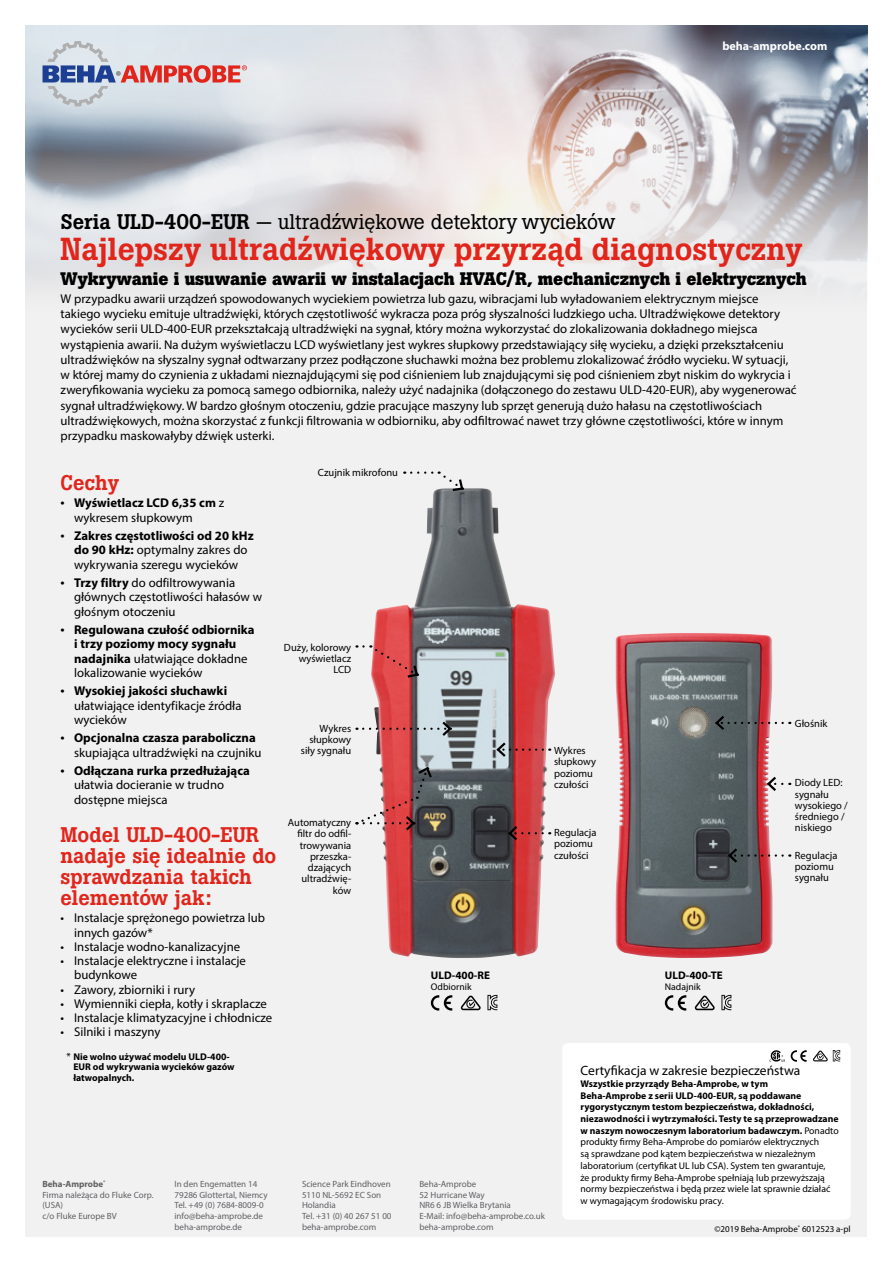
<style>
.page{position:relative;width:893px;height:1263px;background:#fff}
.page>*{position:absolute;margin:0;border:0;box-sizing:border-box;transform-origin:0 0}
.t1{font:500 31.5px "Boton Pro";color:#e1251b}
.t2{font:500 21px/21px "Boton Pro";color:#e1251b}
.t3{font:21px "Boton Pro";color:#000}
.t4{font:700 18px "Boton Pro";color:#000}
.t5{font:13.5px "Myriad Pro";color:#000}
.t6{font:12.75px/14.2px "Myriad Pro";color:#000}
.t7{font:700 12.75px/14.2px "Myriad Pro";color:#000}
.t8{font:700 12px "Myriad Pro";color:#fff}
.t9{font:700 11.1px "Myriad Pro";color:#000}
.t10{font:10.5px/11.2px "Myriad Pro";color:#000}
.t11{font:9.75px/11.7px "Myriad Pro";color:#000}
.t12{font:700 9.75px/10.5px "Myriad Pro";color:#000}
.t13{font:9px/10.8px "Myriad Pro";color:#5f6062}
.t14{font:9px "Myriad Pro";color:#000}
.s1{font-weight:500}
.s2{font-weight:400;font-size:15px}
.s3{font-weight:400}
.s4{font-size:15px}
.s5{font-weight:700}
.s6{font-weight:400;font-size:10.5px}
</style>
<div class="page">
<div style="left:26px;top:26px;width:841px;height:1211px;background:#f1f1f2"></div>
<img style="left:26px;top:26px;width:841px;height:257px">
<svg style="left:43px;top:41px;width:204px;height:66px"></svg>
<img style="left:372px;top:488px;width:183px;height:470px">
<img style="left:615px;top:633px;width:157px;height:325px">
<svg style="left:411px;top:471px;width:54px;height:22px"></svg>
<svg style="left:363px;top:719px;width:90px;height:19px"></svg>
<svg style="left:363px;top:645px;width:57px;height:34px"></svg>
<svg style="left:765px;top:774px;width:17px;height:19px"></svg>
<svg style="left:713px;top:713px;width:70px;height:19px"></svg>
<svg style="left:726px;top:846px;width:57px;height:19px"></svg>
<svg style="left:506px;top:824px;width:37px;height:19px"></svg>
<svg style="left:495px;top:740px;width:48px;height:19px"></svg>
<div style="left:562px;top:1043px;width:288px;height:177px;background:#fff;border-radius:6px"></div>
<svg style="left:791px;top:1050px;width:16px;height:12px"></svg>
<svg style="left:769px;top:1050px;width:16px;height:12px"></svg>
<svg style="left:813px;top:1050px;width:27px;height:11px"></svg>
<svg style="left:665px;top:995px;width:21px;height:15px"></svg>
<svg style="left:695px;top:995px;width:20px;height:15px"></svg>
<svg style="left:721px;top:995px;width:10px;height:15px"></svg>
<svg style="left:431px;top:995px;width:21px;height:15px"></svg>
<svg style="left:461px;top:995px;width:20px;height:15px"></svg>
<svg style="left:487px;top:995px;width:10px;height:15px"></svg>
<svg style="left:356px;top:765px;width:78px;height:68px"></svg>
<p class="t8" style="left:722px;top:38px;width:106px">beha-amprobe.com</p>
<h2 class="t3" style="left:61px;top:208px;width:556px"><span class="s1">Seria ULD-400-EUR</span> — ultradźwiękowe detektory wycieków</h2>
<h1 class="t1" style="left:61px;top:229px;width:743px">Najlepszy ultradźwiękowy przyrząd diagnostyczny</h1>
<h3 class="t4" style="left:61px;top:267px;width:748px">Wykrywanie i usuwanie awarii w instalacjach HVAC/R, mechanicznych i elektrycznych</h3>
<p class="t6" style="left:61px;top:291px;width:738px;line-height:15.3px">W przypadku awarii urządzeń spowodowanych wyciekiem powietrza lub gazu, wibracjami lub wyładowaniem elektrycznym miejsce takiego wycieku emituje ultradźwięki, których częstotliwość wykracza poza próg słyszalności ludzkiego ucha. Ultradźwiękowe detektory wycieków serii ULD-400-EUR przekształcają ultradźwięki na sygnał, który można wykorzystać do zlokalizowania dokładnego miejsca wystąpienia awarii. Na dużym wyświetlaczu LCD wyświetlany jest wykres słupkowy przedstawiający siłę wycieku, a dzięki przekształceniu ultradźwięków na słyszalny sygnał odtwarzany przez podłączone słuchawki można bez problemu zlokalizować źródło wycieku. W sytuacji, w której mamy do czynienia z układami nieznajdującymi się pod ciśnieniem lub znajdującymi się pod ciśnieniem zbyt niskim do wykrycia i zweryfikowania wycieku za pomocą samego odbiornika, należy użyć nadajnika (dołączonego do zestawu ULD-420-EUR), aby wygenerować sygnał ultradźwiękowy. W bardzo głośnym otoczeniu, gdzie pracujące maszyny lub sprzęt generują dużo hałasu na częstotliwościach ultradźwiękowych, można skorzystać z funkcji filtrowania w odbiorniku, aby odfiltrować nawet trzy główne częstotliwości, które w innym przypadku maskowałyby dźwięk usterki.</p>
<h2 class="t2" style="left:61px;top:472px;width:60px">Cechy</h2>
<p class="t7" style="left:74px;top:495px;width:152px;text-indent:-14px"><span class="s2">•</span> Wyświetlacz LCD 6,35 cm <span class="s3">z wykresem słupkowym</span></p>
<p class="t6" style="left:61px;top:528px;width:195px;text-align:center"><span class="s4">•</span> <span class="s5">Zakres częstotliwości od 20 kHz do 90 kHz:</span> optymalny zakres do wykrywania szeregu wycieków</p>
<p class="t6" style="left:74px;top:575px;width:190px;text-indent:-14px"><span class="s4">•</span> <span class="s5">Trzy filtry</span> do odfiltrowywania głównych częstotliwości hałasów w głośnym otoczeniu</p>
<p class="t7" style="left:74px;top:622px;width:182px;text-indent:-14px"><span class="s2">•</span> Regulowana czułość odbiornika i trzy poziomy mocy sygnału nadajnika <span class="s3">ułatwiające dokładne lokalizowanie wycieków</span></p>
<p class="t6" style="left:74px;top:684px;width:169px;text-indent:-14px"><span class="s4">•</span> <span class="s5">Wysokiej jakości słuchawki </span>ułatwiające identyfikacje źródła wycieków</p>
<p class="t6" style="left:74px;top:731px;width:189px;text-indent:-14px"><span class="s4">•</span> <span class="s5">Opcjonalna czasza paraboliczna </span>skupiająca ultradźwięki na czujniku</p>
<p class="t6" style="left:74px;top:763px;width:177px;text-indent:-14px"><span class="s4">•</span> <span class="s5">Odłączana rurka przedłużająca </span>ułatwia docieranie w trudno dostępne miejsca</p>
<h2 class="t2" style="left:61px;top:824px;width:217px">Model ULD-400-EUR nadaje się idealnie do sprawdzania takich elementów jak:</h2>
<p class="t6" style="left:74px;top:911px;width:193px;text-indent:-14px">• Instalacje sprężonego powietrza lub innych gazów*</p>
<p class="t6" style="left:61px;top:939px;width:181px">• Instalacje wodno-kanalizacyjne</p>
<p class="t6" style="left:74px;top:953px;width:173px;text-indent:-14px">• Instalacje elektryczne i instalacje budynkowe</p>
<p class="t6" style="left:61px;top:982px;width:136px">• Zawory, zbiorniki i rury</p>
<p class="t6" style="left:61px;top:996px;width:208px">• Wymienniki ciepła, kotły i skraplacze</p>
<p class="t6" style="left:61px;top:1010px;width:213px">• Instalacje klimatyzacyjne i chłodnicze</p>
<p class="t6" style="left:61px;top:1025px;width:101px">• Silniki i maszyny</p>
<p class="t12" style="left:73px;top:1051px;width:163px;text-indent:-7px"><span class="s6">*</span> Nie wolno używać modelu ULD-400-<br>EUR od wykrywania wycieków gazów łatwopalnych.</p>
<p class="t10" style="left:318px;top:466px;width:82px">Czujnik mikrofonu</p>
<p class="t10" style="left:284px;top:641px;width:69px;text-align:right">Duży, kolorowy wyświetlacz<br>LCD</p>
<p class="t10" style="left:301px;top:722px;width:52px;text-align:right">Wykres słupkowy siły sygnału</p>
<p class="t10" style="left:288px;top:817px;width:65px;text-align:right">Automatyczny filtr do odfil&shy;trowywania przeszka&shy;dzających ultradźwię&shy;ków</p>
<p class="t9" style="left:431px;top:968px;width:61px">ULD-400-RE</p>
<p class="t11" style="left:431px;top:981px;width:42px">Odbiornik</p>
<p class="t13" style="left:42px;top:1178px;width:113px"><span class="s5">Beha-Amprobe</span><sup>®<br></sup>Firma należąca do Fluke Corp. (USA)<br>c/o Fluke Europe BV</p>
<p class="t13" style="left:174px;top:1178px;width:95px">In den Engematten 14<br>79286 Glottertal, Niemcy<br>Tel. +49 (0) 7684-8009-0 info@beha-amprobe.de beha-amprobe.de</p>
<p class="t13" style="left:419px;top:1178px;width:127px">Beha-Amprobe<br>52 Hurricane Way<br>NR6 6 JB Wielka Brytania<br>E-Mail: info@beha-amprobe.co.uk beha-amprobe.com</p>
<p class="t13" style="left:302px;top:1178px;width:91px">Science Park Eindhoven<br>5110 NL-5692 EC Son<br>Holandia<br>Tel. +31 (0) 40 267 51 00 beha-amprobe.com</p>
<p class="t10" style="left:554px;top:745px;width:43px">Wykres słupkowy poziomu czułości</p>
<p class="t10" style="left:554px;top:827px;width:44px">Regulacja poziomu czułości</p>
<p class="t9" style="left:665px;top:968px;width:59px">ULD-400-TE</p>
<p class="t11" style="left:665px;top:981px;width:37px">Nadajnik</p>
<p class="t10" style="left:795px;top:718px;width:34px">Głośnik</p>
<p class="t10" style="left:795px;top:777px;width:54px">Diody LED: sygnału wysokiego / średniego / niskiego</p>
<p class="t10" style="left:795px;top:849px;width:44px">Regulacja poziomu sygnału</p>
<p class="t5" style="left:580px;top:1062px;width:221px">Certyfikacja w zakresie bezpieczeństwa</p>
<p class="t11" style="left:580px;top:1078px;width:260px"><span class="s5">Wszystkie przyrządy Beha-Amprobe, w tym<br>Beha-Amprobe z serii ULD-400-EUR, są poddawane rygorystycznym testom bezpieczeństwa, dokładności, niezawodności i wytrzymałości. Testy te są przeprowadzane w naszym nowoczesnym laboratorium badawczym.</span> Ponadto produkty firmy Beha-Amprobe do pomiarów elektrycznych<br>są sprawdzane pod kątem bezpieczeństwa w niezależnym laboratorium (certyfikat UL lub CSA). System ten gwarantuje,<br>że produkty firmy Beha-Amprobe spełniają lub przewyższają normy bezpieczeństwa i będą przez wiele lat sprawnie działać w wymagającym środowisku pracy.</p>
<p class="t14" style="left:714px;top:1224px;width:138px">©2019 Beha-Amprobe<sup>®</sup> 6012523 a-pl</p>
</div>
